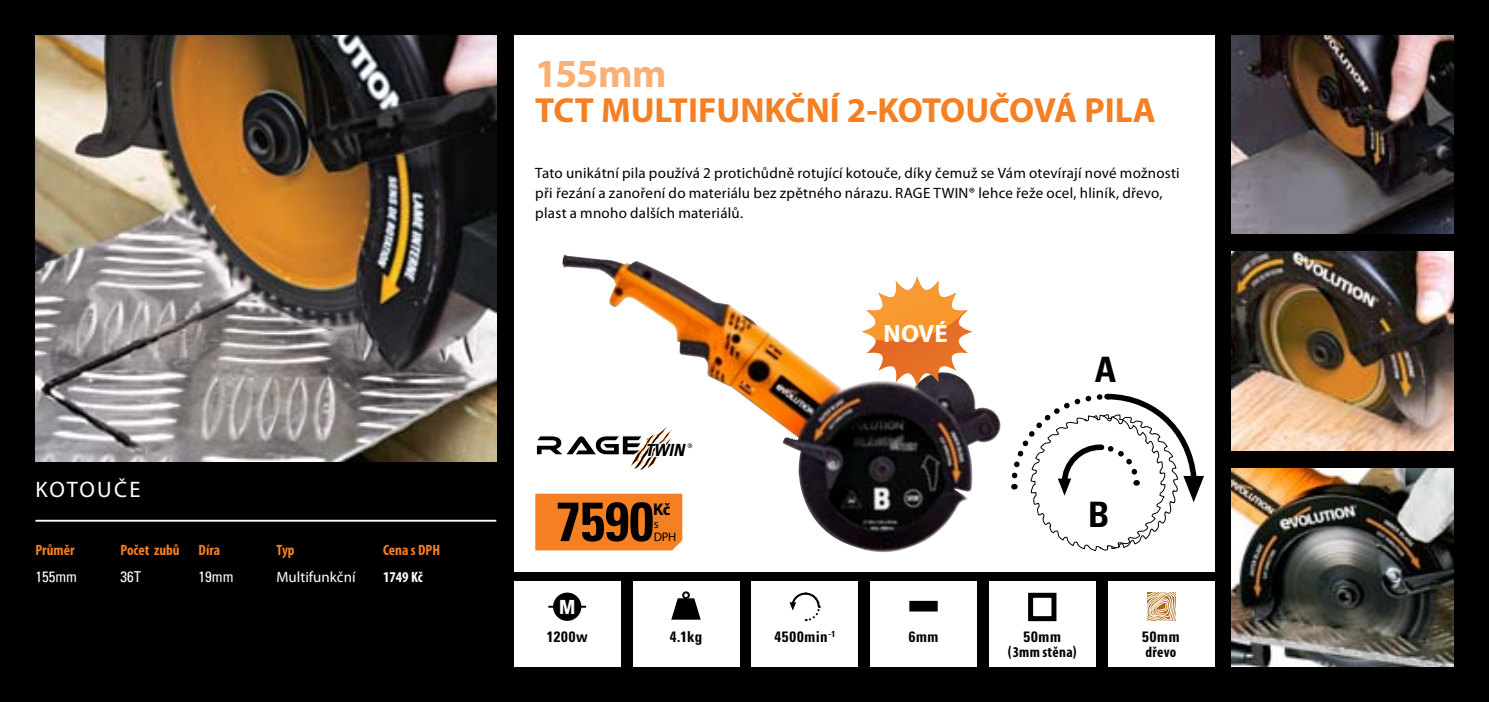
<style>
.page{position:relative;width:1489px;height:702px;background:#fff}
.page>*{position:absolute;margin:0;border:0;box-sizing:border-box;transform-origin:0 0}
.t1{font:700 condensed 55px "Univers";color:#000}
.t2{font:700 40px "Myriad Pro";letter-spacing:-.015em;color:#faaf75}
.t3{font:700 35px "Myriad Pro";color:#f58023}
.t4{font:700 condensed 35px "Univers";color:#000}
.t5{font:700 25px "Myriad Pro";color:#fff}
.t6{font:22.5px "Myriad Pro";letter-spacing:.09em;color:#fff}
.t7{font:700 condensed 19.5px "Univers";color:#fff}
.t8{font:700 17px "Myriad Pro";color:#000}
.t9{font:italic 700 condensed 16.75px "Univers";color:#000}
.t10{font:15px/20px "Myriad Pro";letter-spacing:.015em;color:#000}
.t11{font:700 condensed 15px "Univers";letter-spacing:.05em;color:#000}
.t12{font:700 condensed 15px "Myriad Pro";color:#f58023}
.t13{font:700 condensed 15px "Myriad Pro";letter-spacing:.02em;color:#000}
.t14{font:condensed 15px "Univers";color:#fff}
.t15{font:15px "Myriad Pro";color:#fff}
.t16{font:700 condensed 15px "Myriad Pro";color:#fff}
.t17{font:12.5px/12.5px "Myriad Pro";color:#000}
.s1{color:#010101}
.s2{font-family:"Univers"}
</style>
<div class="page">
<div style="left:0;top:0;width:1488px;height:702px;background:#000"></div>
<img style="left:35px;top:35px;width:461px;height:426px">
<div style="left:514px;top:35px;width:700px;height:537px;background:#fff"></div>
<img style="left:1231px;top:35px;width:222px;height:199px">
<img style="left:1231px;top:468px;width:222px;height:198px">
<img style="left:1231px;top:252px;width:222px;height:198px">
<div style="left:514px;top:581px;width:106px;height:85px;background:#fff"></div>
<div style="left:554px;top:593px;width:26px;height:27px;background:#000;border-radius:50%"></div>
<div style="left:553px;top:592px;width:28px;height:29px;border:2px solid #000;border-radius:50%"></div>
<hr style="left:548px;top:605px;width:38px;height:2px;background:#000">
<div style="left:632px;top:581px;width:107px;height:85px;background:#fff"></div>
<div style="left:751px;top:581px;width:106px;height:85px;background:#fff"></div>
<div style="left:870px;top:581px;width:106px;height:85px;background:#fff"></div>
<svg style="left:789px;top:592px;width:32px;height:30px"></svg>
<div style="left:1107px;top:581px;width:107px;height:85px;background:#fff"></div>
<div style="left:989px;top:581px;width:106px;height:85px;background:#fff"></div>
<img style="left:562px;top:256px;width:438px;height:297px">
<hr style="left:35px;top:519px;width:461px;height:2px;background:#fff">
<div style="left:1028px;top:592px;width:28px;height:29px;border:5px solid #000"></div>
<svg style="left:1147px;top:592px;width:28px;height:29px"></svg>
<div style="left:910px;top:602px;width:26px;height:8px;background:#000"></div>
<div style="left:909px;top:601px;width:28px;height:10px;border:2px solid #000"></div>
<svg style="left:1011px;top:393px;width:192px;height:158px"></svg>
<svg style="left:671px;top:598px;width:29px;height:21px"></svg>
<div style="left:682px;top:591px;width:7px;height:8px;border:2px solid #000;border-radius:50%"></div>
<svg style="left:536px;top:417px;width:156px;height:58px"></svg>
<div style="left:535px;top:493px;width:147px;height:57px;background:#f58023"></div>
<svg style="left:862px;top:276px;width:110px;height:111px"></svg>
<h3 class="t6" style="left:35px;top:476px;width:107px">KOTOUČE</h3>
<p class="t12" style="left:35px;top:540px;width:40px">Průměr</p>
<p class="t12" style="left:120px;top:540px;width:61px">Počet zubů</p>
<p class="t12" style="left:198px;top:540px;width:23px">Díra</p>
<p class="t12" style="left:276px;top:540px;width:20px">Typ</p>
<p class="t12" style="left:383px;top:540px;width:58px">Cena s DPH</p>
<p class="t14" style="left:35px;top:567px;width:43px">155mm</p>
<p class="t14" style="left:120px;top:567px;width:22px">36T</p>
<p class="t14" style="left:198px;top:567px;width:36px">19mm</p>
<p class="t15" style="left:276px;top:568px;width:80px">Multifunkční</p>
<p class="t16" style="left:383px;top:568px;width:41px">1749 Kč</p>
<h2 class="t2" style="left:535px;top:47px;width:133px">155mm</h2>
<h3 class="t3" style="left:535px;top:87px;width:622px">TCT MULTIFUNKČNÍ 2-KOTOUČOVÁ PILA</h3>
<p class="t10" style="left:535px;top:162px;width:646px">Tato unikátní pila používá 2 protichůdně rotující kotouče, díky čemuž se Vám otevírají nové možnosti při řezání a zanoření do materiálu bez zpětného nárazu. RAGE TWIN<span class="s1">®</span> lehce řeže ocel, hliník, dřevo, plast a mnoho dalších materiálů.</p>
<h3 class="t5" style="left:883px;top:317px;width:66px">NOVÉ</h3>
<h3 class="t4" style="left:1094px;top:348px;width:23px">A</h3>
<p class="t9" style="left:645px;top:440px;width:41px">TWIN</p>
<h1 class="t1" style="left:556px;top:487px;width:99px">7590</h1>
<p class="t8" style="left:653px;top:498px;width:19px">Kč</p>
<p class="t17" style="left:653px;top:517px;width:24px">s<br>DPH</p>
<h3 class="t4" style="left:1088px;top:493px;width:23px">B</h3>
<p class="t7" style="left:559px;top:594px;width:18px">M</p>
<p class="t11" style="left:546px;top:627px;width:43px">1200w</p>
<p class="t11" style="left:669px;top:627px;width:34px">4.1kg</p>
<p class="t11" style="left:774px;top:627px;width:62px">4500min<sup>-1</sup></p>
<p class="t11" style="left:908px;top:627px;width:31px">6mm</p>
<p class="t11" style="left:1023px;top:627px;width:39px">50mm</p>
<p class="t13" style="left:1007px;top:642px;width:71px"><span class="s2">(</span>3mm stěna<span class="s2">)</span></p>
<p class="t11" style="left:1142px;top:627px;width:39px">50mm</p>
<p class="t13" style="left:1145px;top:642px;width:32px">dřevo</p>
</div>
